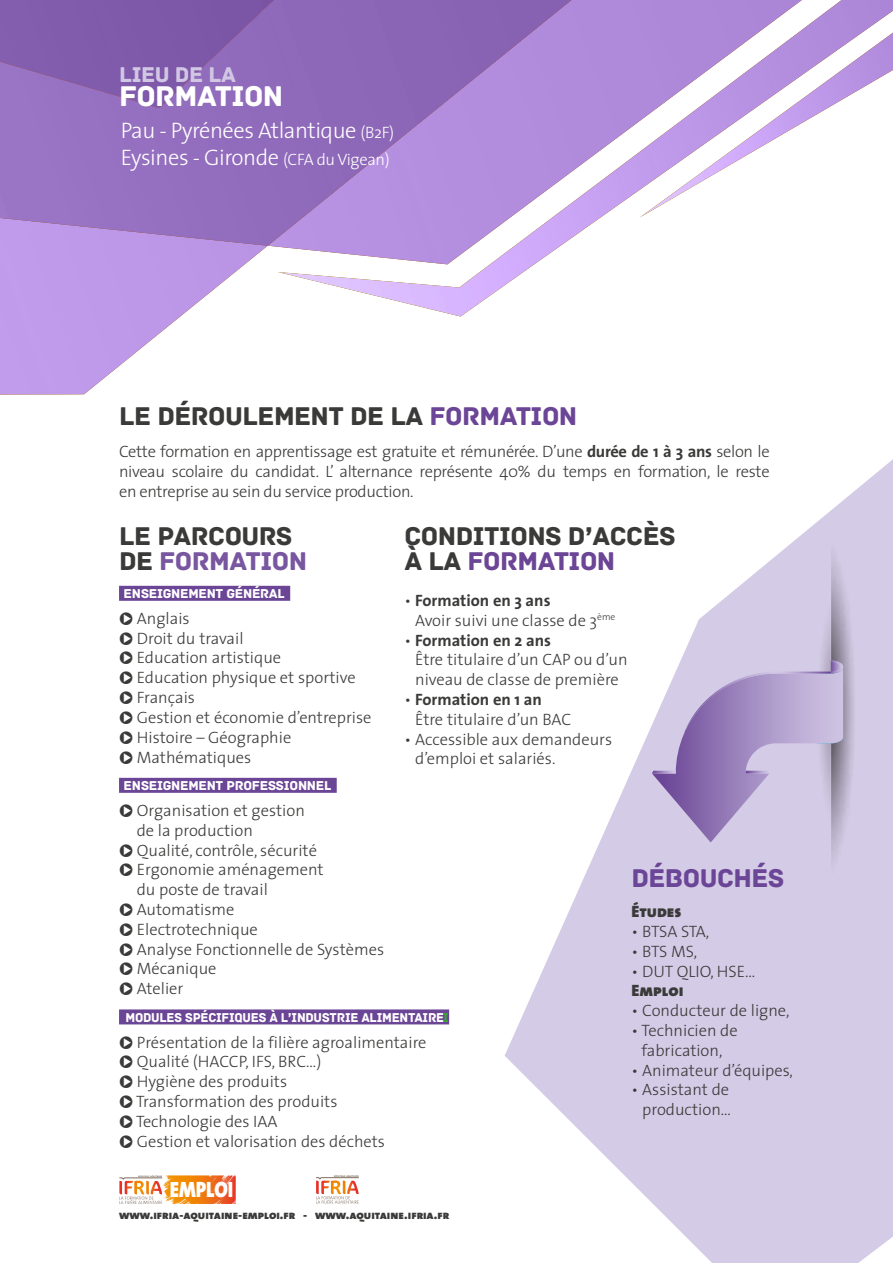
<style>
.page{position:relative;width:893px;height:1263px;background:#fff}
.page>*{position:absolute;margin:0;border:0;box-sizing:border-box;transform-origin:0 0}
.t1{font:30px "Archive";letter-spacing:-.02em;color:#fff}
.t2{font:27px/24.6px "Archive";letter-spacing:-.02em;color:#3a3a39}
.t3{font:27px "Archive";letter-spacing:-.02em;color:#6b4596}
.t4{font:300 22.5px/27px "The Sans";letter-spacing:-.02em;color:#fff}
.t5{font:22.5px "Archive";letter-spacing:-.02em;color:#d1c7e4}
.t6{font:22.35px "The Sans Black Caps";color:#fff;scale:.87 1}
.t7{font:300 16.5px/19.8px "The Sans";color:#3a3a39}
.t8{font:16.5px "The Sans Black Caps";color:#3a3a39}
.t9{font:13.5px "Archive";letter-spacing:-.02em;color:#fff}
.t10{font:13.5px "Archive";letter-spacing:-.02em;color:#fff;scale:.95 1}
.t11{font:12px "The Sans Black Caps";color:#3a3a39}
.s1{font-size:16.5px}
.s2{color:#6b4596}
.s3{font-weight:700}
.s4{color:#7856a0}
.s5{color:#3ca432}
</style>
<div class="page">
<svg style="left:505px;top:459px;width:388px;height:804px;fill:#d4cbe6"></svg>
<svg style="left:0;top:246px;width:268px;height:148px"></svg>
<img style="left:0;top:0;width:278px;height:246px">
<img style="left:0;top:0;width:274px;height:108px">
<svg style="left:278px;top:0;width:615px;height:316px"></svg>
<svg style="left:639px;top:33px;width:254px;height:185px"></svg>
<img style="left:831px;top:489px;width:30px;height:442px">
<img style="left:815px;top:563px;width:16px;height:294px">
<svg style="left:652px;top:660px;width:197px;height:182px;background:#baabd1"></svg>
<div style="left:119px;top:586px;width:171px;height:15px;background:#6b4596"></div>
<div style="left:119px;top:778px;width:218px;height:15px;background:#6b4596"></div>
<div style="left:119px;top:1009px;width:330px;height:15px;background:#6b4596"></div>
<svg style="left:227px;top:1175px;width:8px;height:9px"></svg>
<svg style="left:119px;top:1175px;width:43px;height:29px"></svg>
<svg style="left:316px;top:1175px;width:43px;height:28px"></svg>
<h3 class="t5" style="left:119px;top:61px;width:118px">LIEU DE LA</h3>
<h1 class="t1" style="left:119px;top:79px;width:166px">FORMATION</h1>
<h3 class="t4" style="left:121px;top:116px;width:275px">Pau - Pyrénées Atlantique <span class="s1">(B2F)<br></span>Eysines - Gironde <span class="s1">(CFA du Vigean)</span></h3>
<h2 class="t2" style="left:119px;top:404px;width:460px">LE DÉROULEMENT DE LA <span class="s2">FORMATION</span></h2>
<p class="t7" style="left:119px;top:441px;width:652px;text-align:justify">Cette formation en apprentissage est gratuite et rémunérée. D’une <span class="s3">durée de 1 à 3 ans</span> selon le niveau scolaire du candidat. L’ alternance représente 40% du temps en formation, le reste en entreprise au sein du service production.</p>
<h2 class="t2" style="left:404px;top:524px;width:273px">CONDITIONS D’ACCÈS<br>À LA <span class="s2">FORMATION</span></h2>
<h2 class="t2" style="left:119px;top:524px;width:190px">LE PARCOURS<br>DE <span class="s4">FORMATION</span></h2>
<p class="t9" style="left:119px;top:586px;width:172px"><span class="s2">I</span>ENSEIGNEMENT GÉNÉRAL <span class="s2">I</span></p>
<p class="t7" style="left:137px;top:608px;width:236px">Anglais<br>Droit du travail<br>Education artistique<br>Education physique et sportive<br>Français<br>Gestion et économie d’entreprise<br>Histoire – Géographie<br>Mathématiques</p>
<p class="t9" style="left:119px;top:778px;width:219px"><span class="s2">I</span>ENSEIGNEMENT PROFESSIONNEL<span class="s2">I</span></p>
<p class="t7" style="left:137px;top:800px;width:249px">Organisation et gestion<br>de la production<br>Qualité, contrôle, sécurité<br>Ergonomie aménagement<br>du poste de travail<br>Automatisme<br>Electrotechnique<br>Analyse Fonctionnelle de Systèmes<br>Mécanique<br>Atelier</p>
<p class="t10" style="left:125px;top:1009px;width:342px">MODULES SPÉCIFIQUES À L’INDUSTRIE ALIMENTAIRE<span class="s5">I</span></p>
<p class="t7" style="left:136px;top:1031px;width:292px">Présentation de la filière agroalimentaire<br>Qualité (HACCP, IFS, BRC…)<br>Hygiène des produits<br>Transformation des produits<br>Technologie des IAA<br>Gestion et valorisation des déchets</p>
<p class="t7" style="left:415px;top:590px;width:202px;text-indent:-11px">• <span class="s3">Formation en 3 ans<br></span>Avoir suivi une classe de 3<sup>ème</sup></p>
<p class="t7" style="left:415px;top:630px;width:214px;text-indent:-11px">• <span class="s3">Formation en 2 ans<br></span>Être titulaire d’un CAP ou d’un niveau de classe de première</p>
<p class="t7" style="left:415px;top:689px;width:157px;text-indent:-11px">• <span class="s3">Formation en 1 an<br></span>Être titulaire d’un BAC</p>
<p class="t7" style="left:415px;top:729px;width:199px;text-indent:-11px">• Accessible aux demandeurs d’emploi et salariés.</p>
<h2 class="t3" style="left:631px;top:862px;width:155px">DÉBOUCHÉS</h2>
<p class="t8" style="left:631px;top:897px;width:52px">Études</p>
<p class="t7" style="left:631px;top:921px;width:79px">• BTSA STA,</p>
<p class="t7" style="left:631px;top:941px;width:67px">• BTS MS,</p>
<p class="t7" style="left:631px;top:960px;width:126px">• DUT QLIO, HSE…</p>
<p class="t8" style="left:631px;top:977px;width:54px">Emploi</p>
<p class="t7" style="left:631px;top:1000px;width:160px">• Conducteur de ligne,</p>
<p class="t7" style="left:631px;top:1020px;width:108px;text-align:center">• Technicien de fabrication,</p>
<p class="t7" style="left:631px;top:1059px;width:163px">• Animateur d’équipes,</p>
<p class="t7" style="left:631px;top:1079px;width:101px;text-align:right">• Assistant de production…</p>
<h3 class="t6" style="left:170px;top:1171px;width:75px">EMPLOI</h3>
<p class="t11" style="left:119px;top:1205px;width:332px">www.ifria-aquitaine-emploi.fr - www.aquitaine.ifria.fr</p>
</div>
